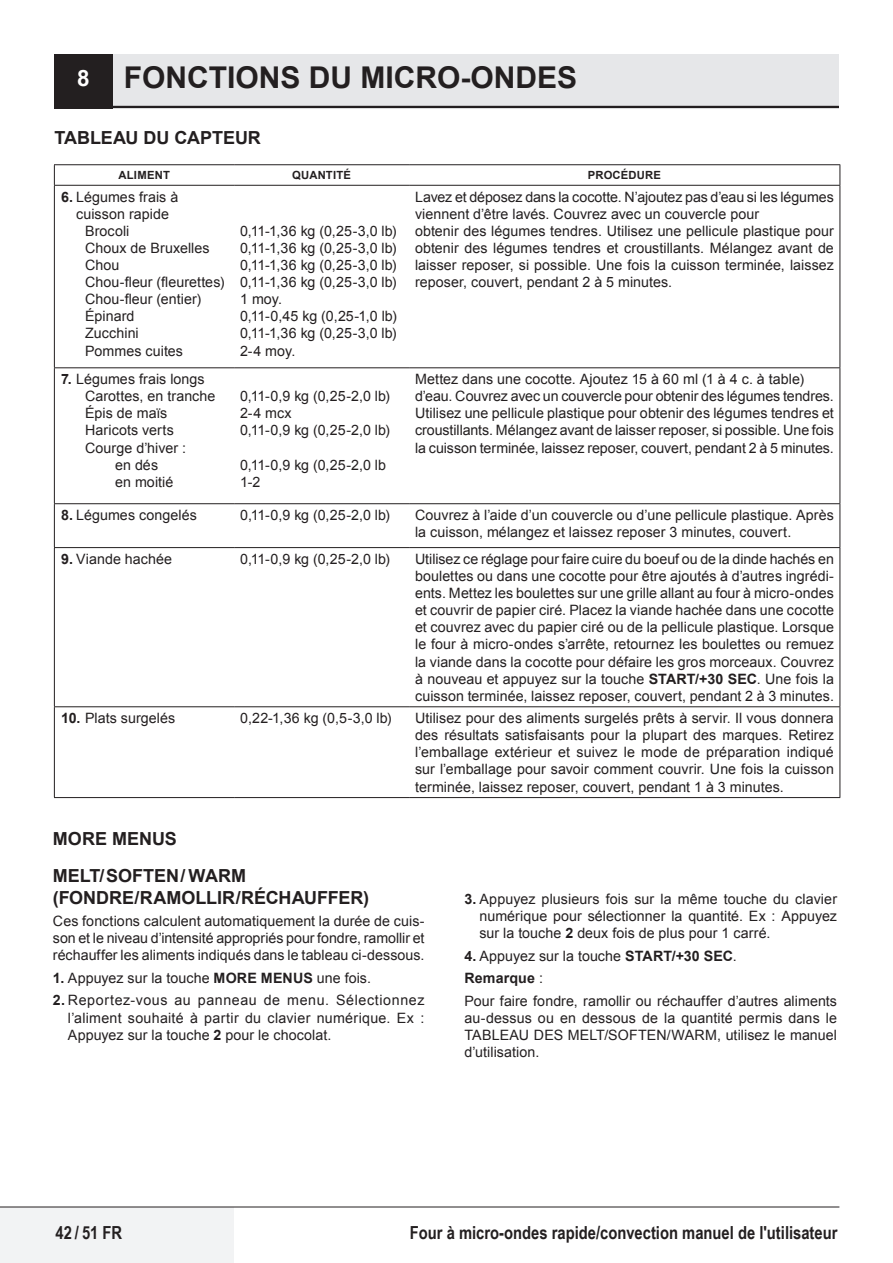
<style>
.page{position:relative;width:893px;height:1263px;background:#fff}
.page>*{position:absolute;margin:0;border:0;box-sizing:border-box;transform-origin:0 0}
.t1{font:700 30px "Arial";color:#231f20}
.t2{font:700 18px/36.8px "Arial";color:#231f20}
.t3{font:700 18px "Arial Narrow";color:#231f20}
.t4{font:14.25px/17.1px "Arial";letter-spacing:.005em;color:#231f20}
.t5{font:700 11.25px "Arial";letter-spacing:.02em;color:#231f20}
.s1{font-size:22.5px;color:#fff}
.s2{font-weight:700}
</style>
<div class="page">
<div style="left:0;top:1207px;width:234px;height:56px;background:#f2f3f4"></div>
<div style="left:54px;top:54px;width:785px;height:55px;background:#e6e7e9"></div>
<hr style="left:0;top:1207px;width:839px;height:1px;background:#231f20">
<div style="left:54px;top:54px;width:58px;height:54px;background:#231f20"></div>
<hr style="left:54px;top:106px;width:785px;height:2px;background:#231f20">
<hr style="left:54px;top:164px;width:180px;height:1px;background:#231f20">
<svg style="left:54px;top:165px;width:1px;height:20px"></svg>
<hr style="left:234px;top:164px;width:175px;height:1px;background:#231f20">
<hr style="left:409px;top:164px;width:431px;height:1px;background:#231f20">
<svg style="left:839px;top:165px;width:1px;height:20px"></svg>
<hr style="left:54px;top:185px;width:180px;height:1px;background:#231f20">
<hr style="left:234px;top:185px;width:175px;height:1px;background:#231f20">
<hr style="left:409px;top:185px;width:431px;height:1px;background:#231f20">
<hr style="left:54px;top:186px;width:1px;height:181px;background:#231f20">
<hr style="left:839px;top:186px;width:1px;height:181px;background:#231f20">
<hr style="left:54px;top:367px;width:180px;height:1px;background:#231f20">
<hr style="left:54px;top:368px;width:1px;height:135px;background:#231f20">
<hr style="left:234px;top:367px;width:175px;height:1px;background:#231f20">
<hr style="left:409px;top:367px;width:431px;height:1px;background:#231f20">
<hr style="left:839px;top:368px;width:1px;height:135px;background:#231f20">
<hr style="left:54px;top:503px;width:180px;height:1px;background:#231f20">
<hr style="left:54px;top:504px;width:1px;height:43px;background:#231f20">
<hr style="left:234px;top:503px;width:175px;height:1px;background:#231f20">
<hr style="left:409px;top:503px;width:431px;height:1px;background:#231f20">
<hr style="left:839px;top:504px;width:1px;height:43px;background:#231f20">
<hr style="left:54px;top:547px;width:180px;height:1px;background:#231f20">
<hr style="left:54px;top:548px;width:1px;height:158px;background:#231f20">
<hr style="left:234px;top:547px;width:175px;height:1px;background:#231f20">
<hr style="left:409px;top:547px;width:431px;height:1px;background:#231f20">
<hr style="left:839px;top:548px;width:1px;height:158px;background:#231f20">
<hr style="left:54px;top:706px;width:180px;height:1px;background:#231f20">
<hr style="left:54px;top:707px;width:1px;height:90px;background:#231f20">
<hr style="left:234px;top:706px;width:175px;height:1px;background:#231f20">
<hr style="left:409px;top:706px;width:431px;height:1px;background:#231f20">
<hr style="left:839px;top:707px;width:1px;height:90px;background:#231f20">
<hr style="left:54px;top:797px;width:180px;height:1px;background:#231f20">
<hr style="left:234px;top:797px;width:175px;height:1px;background:#231f20">
<hr style="left:409px;top:797px;width:431px;height:1px;background:#231f20">
<h1 class="t1" style="left:77px;top:58px;width:501px"><span class="s1">8</span> FONCTIONS DU MICRO-ONDES</h1>
<p class="t2" style="left:54px;top:120px;width:208px">TABLEAU DU CAPTEUR</p>
<p class="t5" style="left:119px;top:168px;width:53px">ALIMENT</p>
<p class="t5" style="left:292px;top:168px;width:60px">QUANTITÉ</p>
<p class="t5" style="left:588px;top:168px;width:75px">PROCÉDURE</p>
<p class="t4" style="left:61px;top:188px;width:119px"><span class="s2">6.</span> Légumes frais à</p>
<p class="t4" style="left:76px;top:205px;width:94px">cuisson rapide</p>
<p class="t4" style="left:85px;top:222px;width:46px">Brocoli</p>
<p class="t4" style="left:85px;top:240px;width:126px">Choux de Bruxelles</p>
<p class="t4" style="left:85px;top:257px;width:36px">Chou</p>
<p class="t4" style="left:85px;top:274px;width:141px">Chou-fleur (fleurettes)</p>
<p class="t4" style="left:85px;top:291px;width:118px">Chou-fleur (entier)</p>
<p class="t4" style="left:85px;top:308px;width:51px">Épinard</p>
<p class="t4" style="left:85px;top:325px;width:55px">Zucchini</p>
<p class="t4" style="left:85px;top:342px;width:99px">Pommes cuites</p>
<p class="t4" style="left:415px;top:188px;width:420px">Lavez et déposez dans la cocotte. N’ajoutez pas d’eau si les légumes viennent d’être lavés. Couvrez avec un couvercle pour<br>obtenir des légumes tendres. Utilisez une pellicule plastique pour obtenir des légumes tendres et croustillants. Mélangez avant de laisser reposer, si possible. Une fois la cuisson terminée, laissez reposer, couvert, pendant 2 à 5 minutes.</p>
<p class="t4" style="left:240px;top:222px;width:158px">0,11-1,36 kg (0,25-3,0 lb)<br>0,11-1,36 kg (0,25-3,0 lb)<br>0,11-1,36 kg (0,25-3,0 lb)<br>0,11-1,36 kg (0,25-3,0 lb)<br>1 moy.<br>0,11-0,45 kg (0,25-1,0 lb)<br>0,11-1,36 kg (0,25-3,0 lb)<br>2-4 moy.</p>
<p class="t4" style="left:61px;top:371px;width:145px"><span class="s2">7.</span> Légumes frais longs</p>
<p class="t4" style="left:85px;top:388px;width:132px">Carottes, en tranche</p>
<p class="t4" style="left:85px;top:405px;width:84px">Épis de maïs</p>
<p class="t4" style="left:85px;top:422px;width:90px">Haricots verts</p>
<p class="t4" style="left:85px;top:439px;width:103px">Courge d’hiver :</p>
<p class="t4" style="left:115px;top:456px;width:45px">en dés</p>
<p class="t4" style="left:115px;top:473px;width:60px">en moitié</p>
<p class="t4" style="left:240px;top:388px;width:151px">0,11-0,9 kg (0,25-2,0 lb)<br>2-4 mcx<br>0,11-0,9 kg (0,25-2,0 lb)</p>
<p class="t4" style="left:240px;top:456px;width:147px">0,11-0,9 kg (0,25-2,0 lb<br>1-2</p>
<p class="t4" style="left:415px;top:371px;width:420px">Mettez dans une cocotte. Ajoutez 15 à 60 ml (1 à 4 c. à table) d’eau. Couvrez avec un couvercle pour obtenir des légumes tendres.<br>Utilisez une pellicule plastique pour obtenir des légumes tendres et croustillants. Mélangez avant de laisser reposer, si possible. Une fois la cuisson terminée, laissez reposer, couvert, pendant 2 à 5 minutes.</p>
<p class="t4" style="left:61px;top:507px;width:137px"><span class="s2">8.</span> Légumes congelés</p>
<p class="t4" style="left:240px;top:507px;width:151px">0,11-0,9 kg (0,25-2,0 lb)</p>
<p class="t4" style="left:415px;top:507px;width:420px">Couvrez à l’aide d’un couvercle ou d’une pellicule plastique. Après la cuisson, mélangez et laissez reposer 3 minutes, couvert.</p>
<p class="t4" style="left:61px;top:551px;width:112px"><span class="s2">9.</span> Viande hachée</p>
<p class="t4" style="left:240px;top:551px;width:151px">0,11-0,9 kg (0,25-2,0 lb)</p>
<p class="t4" style="left:415px;top:551px;width:420px;text-align:justify">Utilisez ce réglage pour faire cuire du boeuf ou de la dinde hachés en boulettes ou dans une cocotte pour être ajoutés à d’autres ingrédi&shy;ents. Mettez les boulettes sur une grille allant au four à micro-ondes et couvrir de papier ciré. Placez la viande hachée dans une cocotte et couvrez avec du papier ciré ou de la pellicule plastique. Lorsque le four à micro-ondes s’arrête, retournez les boulettes ou remuez la viande dans la cocotte pour défaire les gros morceaux. Couvrez à nouveau et appuyez sur la touche <span class="s2">START/+30 SEC</span>. Une fois la cuisson terminée, laissez reposer, couvert, pendant 2 à 3 minutes.</p>
<p class="t4" style="left:61px;top:710px;width:116px"><span class="s2">10.</span> Plats surgelés</p>
<p class="t4" style="left:240px;top:710px;width:153px">0,22-1,36 kg (0,5-3,0 lb)</p>
<p class="t4" style="left:415px;top:710px;width:420px;text-align:justify">Utilisez pour des aliments surgelés prêts à servir. Il vous donnera des résultats satisfaisants pour la plupart des marques. Retirez l’emballage extérieur et suivez le mode de préparation indiqué sur l’emballage pour savoir comment couvrir. Une fois la cuisson terminée, laissez reposer, couvert, pendant 1 à 3 minutes.</p>
<p class="t2" style="left:53px;top:821px;width:195px">MORE MENUS<br>MELT/ SOFTEN / WARM</p>
<p class="t2" style="left:53px;top:880px;width:318px">(FONDRE/RAMOLLIR/RÉCHAUFFER)</p>
<p class="t4" style="left:53px;top:913px;width:373px;text-align:justify">Ces fonctions calculent automatiquement la durée de cuis&shy;son et le niveau d’intensité appropriés pour fondre, ramollir et réchauffer les aliments indiqués dans le tableau ci-dessous.</p>
<p class="t4" style="left:53px;top:969px;width:320px"><span class="s2">1.</span> Appuyez sur la touche <span class="s2">MORE MENUS</span> une fois.</p>
<p class="t4" style="left:68px;top:992px;width:358px;text-align:justify;text-indent:-15px"><span class="s2">2.</span> Reportez-vous au panneau de menu. Sélectionnez l’aliment souhaité à partir du clavier numérique. Ex :<br>Appuyez sur la touche <span class="s2">2</span> pour le chocolat.</p>
<p class="t4" style="left:479px;top:891px;width:359px;text-align:justify;text-indent:-15px"><span class="s2">3.</span> Appuyez plusieurs fois sur la même touche du clavier numérique pour sélectionner la quantité. Ex : Appuyez sur la touche <span class="s2">2</span> deux fois de plus pour 1 carré.</p>
<p class="t4" style="left:464px;top:945px;width:374px;line-height:22.5px"><span class="s2">4.</span> Appuyez sur la touche <span class="s2">START/+30 SEC</span>.<br><span class="s2">Remarque</span> :<br>Pour faire fondre, ramollir ou réchauffer d’autres aliments</p>
<p class="t4" style="left:464px;top:1010px;width:374px;text-align:justify">au-dessus ou en dessous de la quantité permis dans le TABLEAU DES MELT/SOFTEN/WARM, utilisez le manuel d’utilisation.</p>
<p class="t3" style="left:55px;top:1218px;width:68px">42 / 51 FR</p>
<p class="t3" style="left:410px;top:1218px;width:429px">Four à micro-ondes rapide/convection manuel de l'utilisateur</p>
</div>
